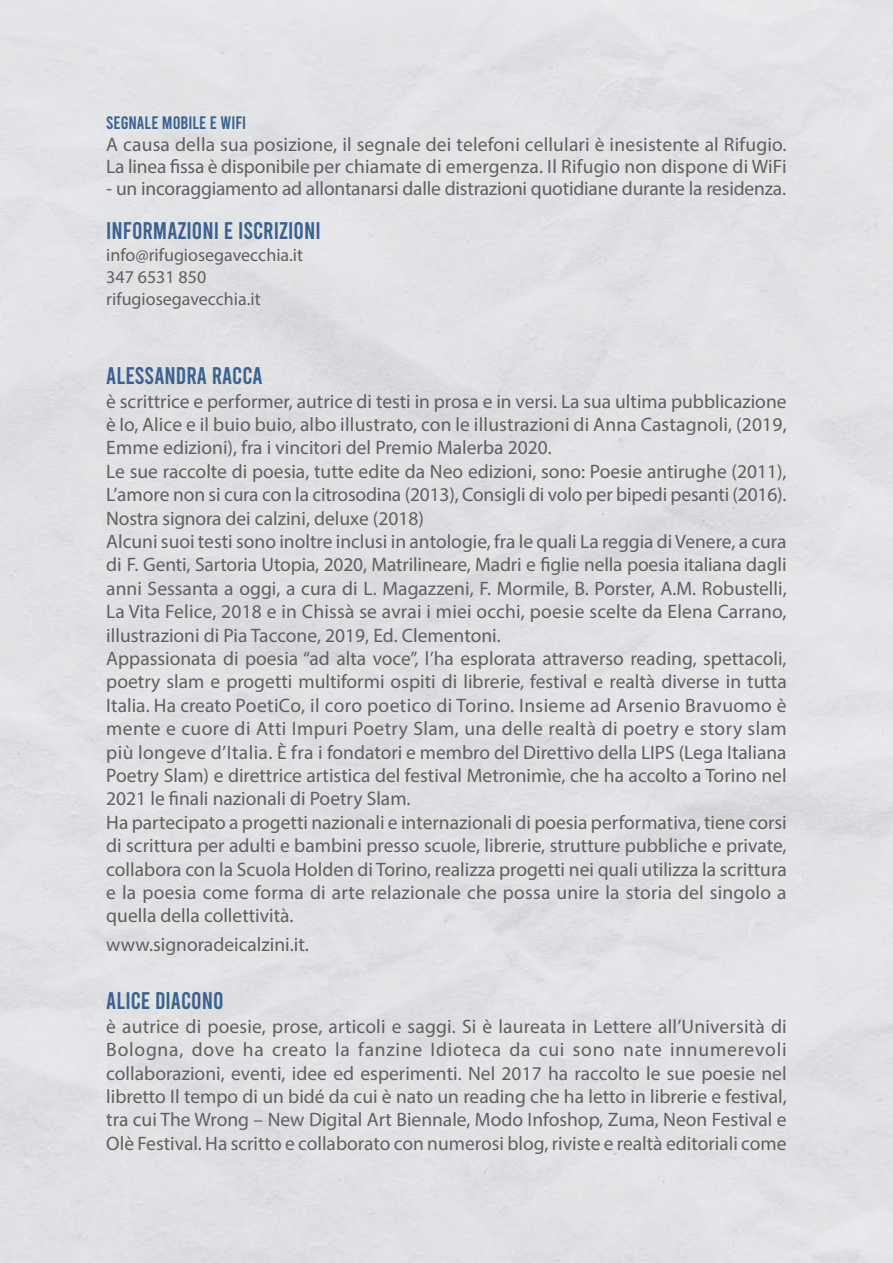
<style>
.page{position:relative;width:893px;height:1263px;background:#fff}
.page>*{position:absolute;margin:0;border:0;box-sizing:border-box;transform-origin:0 0}
.t1{font:24px "Bebas";color:#3b6190}
.t2{font:19.5px/23.4px "Myriad Pro";color:#5e605f;text-align:justify}
.t3{font:18px "Myriad Pro";color:#5e605f}
.t4{font:18px "Bebas";color:#3b6190}
</style>
<div class="page">
<p class="t4" style="left:106px;top:113px;width:9px">SEGNA</p>
<p class="t4" style="left:145px;top:113px;width:103px">LE MOBILE E WiFi</p>
<p class="t2" style="left:106px;top:133px;width:682px;line-height:22px">A causa della sua posizione, il segnale dei telefoni cellulari è inesistente al Rifugio.<br>La linea fissa è disponibile per chiamate di emergenza. Il Rifugio non dispone di WiFi</p>
<p class="t2" style="left:106px;top:176px;width:681px">- un incoraggiamento ad allontanarsi dalle distrazioni quotidiane durante la residenza.</p>
<p class="t1" style="left:106px;top:218px;width:71px">INFORMAZIONI</p>
<p class="t1" style="left:224px;top:218px;width:59px">EISCRIZIONI</p>
<p class="t3" style="left:106px;top:244px;width:198px">info@rifugiosegavecchia.it</p>
<p class="t3" style="left:106px;top:266px;width:101px">347 6531 850</p>
<p class="t3" style="left:106px;top:288px;width:156px">rifugiosegavecchia.it</p>
<p class="t1" style="left:106px;top:364px;width:30px">ALESSAND</p>
<p class="t1" style="left:186px;top:364px;width:47px">RA RACCA</p>
<p class="t2" style="left:106px;top:389px;width:682px">è scrittrice e performer, autrice di testi in prosa e in versi. La sua ultima pubblicazione è Io, Alice e il buio buio, albo illustrato, con le illustrazioni di Anna Castagnoli, (2019, Emme edizioni), fra i vincitori del Premio Malerba 2020.</p>
<p class="t2" style="left:106px;top:459px;width:682px">Le sue raccolte di poesia, tutte edite da Neo edizioni, sono: Poesie antirughe (2011), L’amore non si cura con la citrosodina (2013), Consigli di volo per bipedi pesanti (2016).<br>Nostra signora dei calzini, deluxe (2018)</p>
<p class="t2" style="left:106px;top:529px;width:682px">Alcuni suoi testi sono inoltre inclusi in antologie, fra le quali La reggia di Venere, a cura di F. Genti, Sartoria Utopia, 2020, Matrilineare, Madri e figlie nella poesia italiana dagli anni Sessanta a oggi, a cura di L. Magazzeni, F. Mormile, B. Porster, A.M. Robustelli, La Vita Felice, 2018 e in Chissà se avrai i miei occhi, poesie scelte da Elena Carrano, illustrazioni di Pia Taccone, 2019, Ed. Clementoni.</p>
<p class="t2" style="left:106px;top:646px;width:682px">Appassionata di poesia “ad alta voce”, l’ha esplorata attraverso reading, spettacoli, poetry slam e progetti multiformi ospiti di librerie, festival e realtà diverse in tutta Italia. Ha creato PoetiCo, il coro poetico di Torino. Insieme ad Arsenio Bravuomo è mente e cuore di Atti Impuri Poetry Slam, una delle realtà di poetry e story slam più longeve d’Italia. È fra i fondatori e membro del Direttivo della LIPS (Lega Italiana Poetry Slam) e direttrice artistica del festival Metronimìe, che ha accolto a Torino nel 2021 le finali nazionali di Poetry Slam.</p>
<p class="t2" style="left:106px;top:810px;width:682px">Ha partecipato a progetti nazionali e internazionali di poesia performativa, tiene corsi di scrittura per adulti e bambini presso scuole, librerie, strutture pubbliche e private, collabora con la Scuola Holden di Torino, realizza progetti nei quali utilizza la scrittura e la poesia come forma di arte relazionale che possa unire la storia del singolo a quella della collettività.</p>
<p class="t2" style="left:106px;top:933px;width:204px">www.signoradeicalzini.it.</p>
<p class="t1" style="left:106px;top:989px;width:60px">ALICE DIACONO</p>
<p class="t2" style="left:106px;top:1014px;width:682px">è autrice di poesie, prose, articoli e saggi. Si è laureata in Lettere all’Università di Bologna, dove ha creato la fanzine Idioteca da cui sono nate innumerevoli collaborazioni, eventi, idee ed esperimenti. Nel 2017 ha raccolto le sue poesie nel libretto Il tempo di un bidé da cui è nato un reading che ha letto in librerie e festival, tra cui The Wrong – New Digital Art Biennale, Modo Infoshop, Zuma, Neon Festival e Olè Festival. Ha scritto e collaborato con numerosi blog, riviste e realtà editoriali come</p>
</div>
